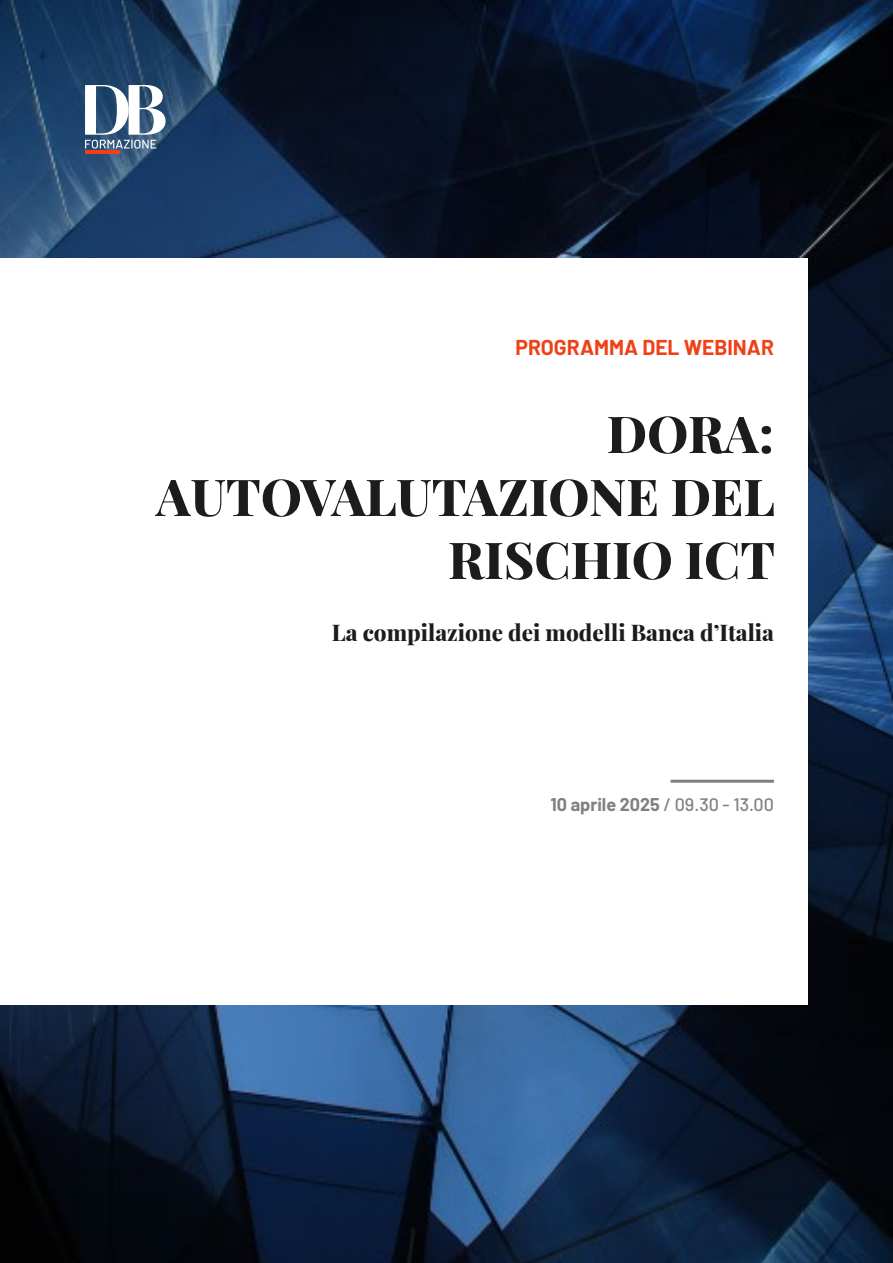
<style>
.page{position:relative;width:893px;height:1263px;background:#fff}
.page>*{position:absolute;margin:0;border:0;box-sizing:border-box;transform-origin:0 0}
.t1{font:800 51px/63px "Playfair Display";color:#1c1c1c;text-align:right}
.t2{font:800 22.5px "Playfair Display";color:#1c1c1c}
.t3{font:700 21px "Barlow";color:#f04017}
.t4{font:700 18px "Barlow";color:#808080}
.s1{font-weight:500}
</style>
<div class="page">
<img style="left:0;top:0;width:893px;height:1263px">
<div style="left:0;top:258px;width:808px;height:747px;background:#fff"></div>
<hr style="left:85px;top:151px;width:35px;height:3px;background:#f04017">
<svg style="left:85px;top:85px;width:81px;height:64px"></svg>
<hr style="left:671px;top:780px;width:103px;height:3px;background:#808080">
<p class="t3" style="left:515px;top:332px;width:260px">PROGRAMMA DEL WEBINAR</p>
<h1 class="t1" style="left:156px;top:398px;width:621px">DORA:<br>AUTOVALUTAZIONE DEL<br>RISCHIO ICT</h1>
<p class="t2" style="left:332px;top:615px;width:443px">La compilazione dei modelli Banca d’Italia</p>
<p class="t4" style="left:550px;top:791px;width:225px">10 aprile 2025 <span class="s1">/ 09.30 - 13.00</span></p>
</div>
